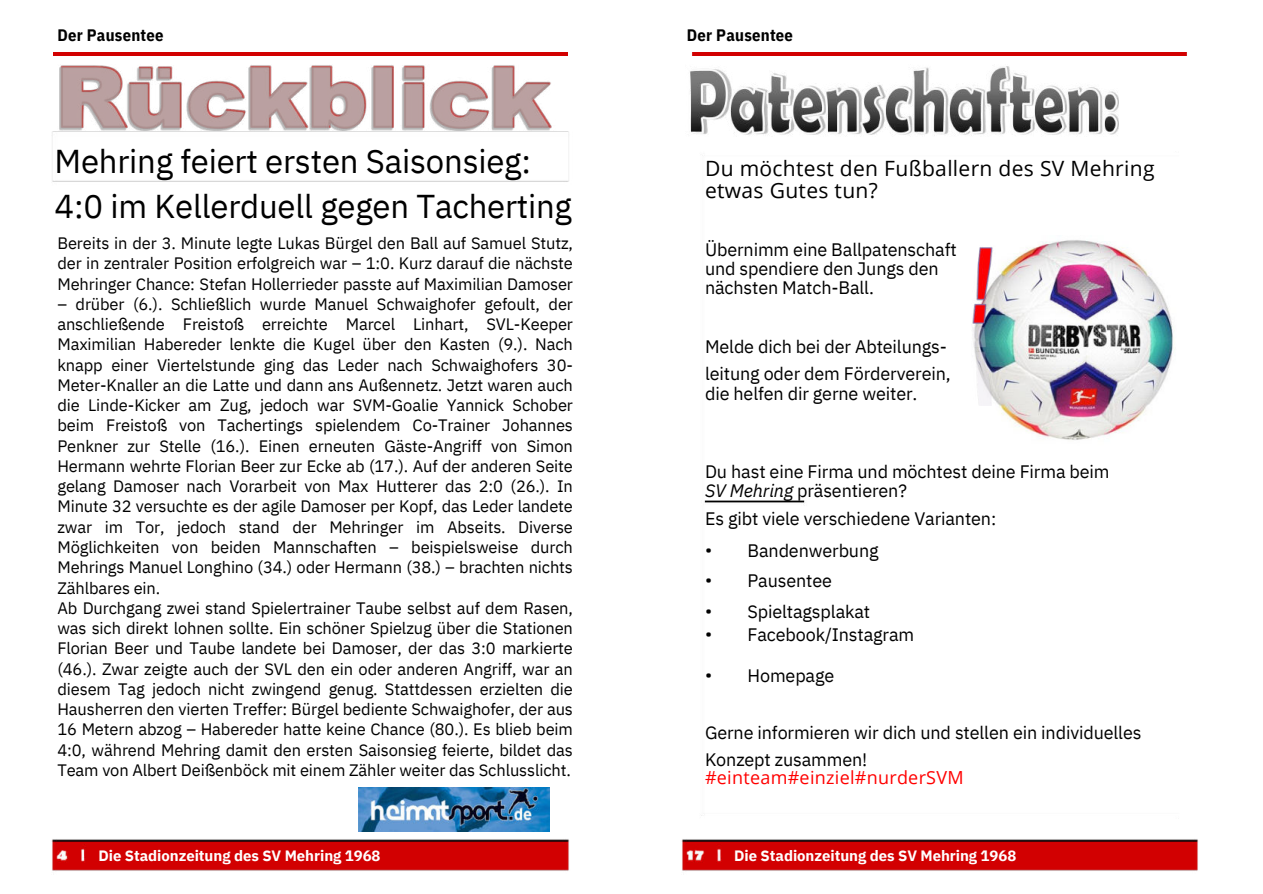
<style>
.page{position:relative;width:1263px;height:894px;background:#fff}
.page>*{position:absolute;margin:0;border:0;box-sizing:border-box;transform-origin:0 0}
.t1{font:33px/45px "IBM Plex Sans";letter-spacing:-.005em;color:#000}
.t2{font:21px/22.5px "Open Sans";letter-spacing:.015em;color:#000}
.t3{font:18px/19.2px "IBM Plex Sans";letter-spacing:-.01em;color:#000}
.t4{font:18px "Open Sans";letter-spacing:.015em;color:#f00}
.t5{font:16.5px/20.2px "IBM Plex Sans";letter-spacing:-.01em;color:#000;text-align:justify}
.t6{font:700 16.5px "IBM Plex Sans Cond";letter-spacing:.015em;color:#000}
.t7{font:700 15px "IBM Plex Sans";letter-spacing:-.005em;color:#fff}
.s1{font-style:italic}
</style>
<div class="page">
<hr style="left:53px;top:52px;width:515px;height:3px;background:#d20000">
<img style="left:52px;top:839px;width:517px;height:32px">
<img style="left:52px;top:65px;width:517px;height:117px">
<hr style="left:692px;top:52px;width:495px;height:4px;background:#d20001">
<img style="left:682px;top:839px;width:516px;height:32px">
<img style="left:60px;top:68px;width:489px;height:63px">
<img style="left:359px;top:787px;width:191px;height:44px">
<img style="left:690px;top:66px;width:429px;height:70px">
<img style="left:981px;top:240px;width:192px;height:200px">
<img style="left:973px;top:331px;width:19px;height:74px">
<img style="left:972px;top:240px;width:27px;height:91px">
<p class="t6" style="left:57px;top:22px;width:108px">Der Pausentee</p>
<p class="t6" style="left:687px;top:22px;width:108px">Der Pausentee</p>
<h1 class="t1" style="left:55px;top:136px;width:519px">Mehring feiert ersten Saisonsieg:<br>4:0 im Kellerduell gegen Tacherting</h1>
<p class="t2" style="left:705px;top:156px;width:451px">Du möchtest den Fußballern des SV Mehring etwas Gutes tun?</p>
<p class="t5" style="left:57px;top:231px;width:517px">Bereits in der 3. Minute legte Lukas Bürgel den Ball auf Samuel Stutz, der in zentraler Position erfolgreich war – 1:0. Kurz darauf die nächste Mehringer Chance: Stefan Hollerrieder passte auf Maximilian Damoser</p>
<p class="t5" style="left:57px;top:292px;width:517px;text-align:left">– drüber (6.). Schließlich wurde Manuel Schwaighofer gefoult, der anschließende Freistoß erreichte Marcel Linhart, SVL-Keeper Maximilian Habereder lenkte die Kugel über den Kasten (9.). Nach knapp einer Viertelstunde ging das Leder nach Schwaighofers 30- Meter-Knaller an die Latte und dann ans Außennetz. Jetzt waren auch die Linde-Kicker am Zug, jedoch war SVM-Goalie Yannick Schober beim Freistoß von Tachertings spielendem Co-Trainer Johannes Penkner zur Stelle (16.). Einen erneuten Gäste-Angriff von Simon Hermann wehrte Florian Beer zur Ecke ab (17.). Auf der anderen Seite gelang Damoser nach Vorarbeit von Max Hutterer das 2:0 (26.). In Minute 32 versuchte es der agile Damoser per Kopf, das Leder landete zwar im Tor, jedoch stand der Mehringer im Abseits. Diverse Möglichkeiten von beiden Mannschaften – beispielsweise durch Mehrings Manuel Longhino (34.) oder Hermann (38.) – brachten nichts Zählbares ein.<br>Ab Durchgang zwei stand Spielertrainer Taube selbst auf dem Rasen, was sich direkt lohnen sollte. Ein schöner Spielzug über die Stationen Florian Beer und Taube landete bei Damoser, der das 3:0 markierte (46.). Zwar zeigte auch der SVL den ein oder anderen Angriff, war an diesem Tag jedoch nicht zwingend genug. Stattdessen erzielten die Hausherren den vierten Treffer: Bürgel bediente Schwaighofer, der aus 16 Metern abzog – Habereder hatte keine Chance (80.). Es blieb beim 4:0, während Mehring damit den ersten Saisonsieg feierte, bildet das Team von Albert Deißenböck mit einem Zähler weiter das Schlusslicht.</p>
<p class="t3" style="left:705px;top:238px;width:253px">Übernimm eine Ballpatenschaft und spendiere den Jungs den nächsten Match-Ball.</p>
<p class="t3" style="left:705px;top:332px;width:247px;line-height:27px">Melde dich bei der Abteilungs&shy;leitung oder dem Förderverein,</p>
<p class="t3" style="left:705px;top:382px;width:214px">die helfen dir gerne weiter.</p>
<p class="t3" style="left:705px;top:460px;width:406px">Du hast eine Firma und möchtest deine Firma beim<br><span class="s1">SV Mehring</span> präsentieren?</p>
<p class="t3" style="left:705px;top:501px;width:293px;line-height:30.5px">Es gibt viele verschiedene Varianten: •<br>•<br>•</p>
<p class="t3" style="left:705px;top:622px;width:9px">•</p>
<p class="t3" style="left:747px;top:533px;width:133px;line-height:30.3px">Bandenwerbung<br>Pausentee<br>Spieltagsplakat</p>
<p class="t3" style="left:747px;top:623px;width:168px">Facebook/Instagram</p>
<p class="t3" style="left:705px;top:664px;width:131px">• Homepage</p>
<p class="t3" style="left:705px;top:717px;width:438px;line-height:27px">Gerne informieren wir dich und stellen ein individuelles<br>Konzept zusammen!</p>
<p class="t4" style="left:705px;top:765px;width:260px">#einteam#einziel#nurderSVM</p>
<p class="t7" style="left:98px;top:843px;width:284px">Die Stadionzeitung des SV Mehring 1968</p>
<p class="t7" style="left:734px;top:843px;width:284px">Die Stadionzeitung des SV Mehring 1968</p>
</div>
